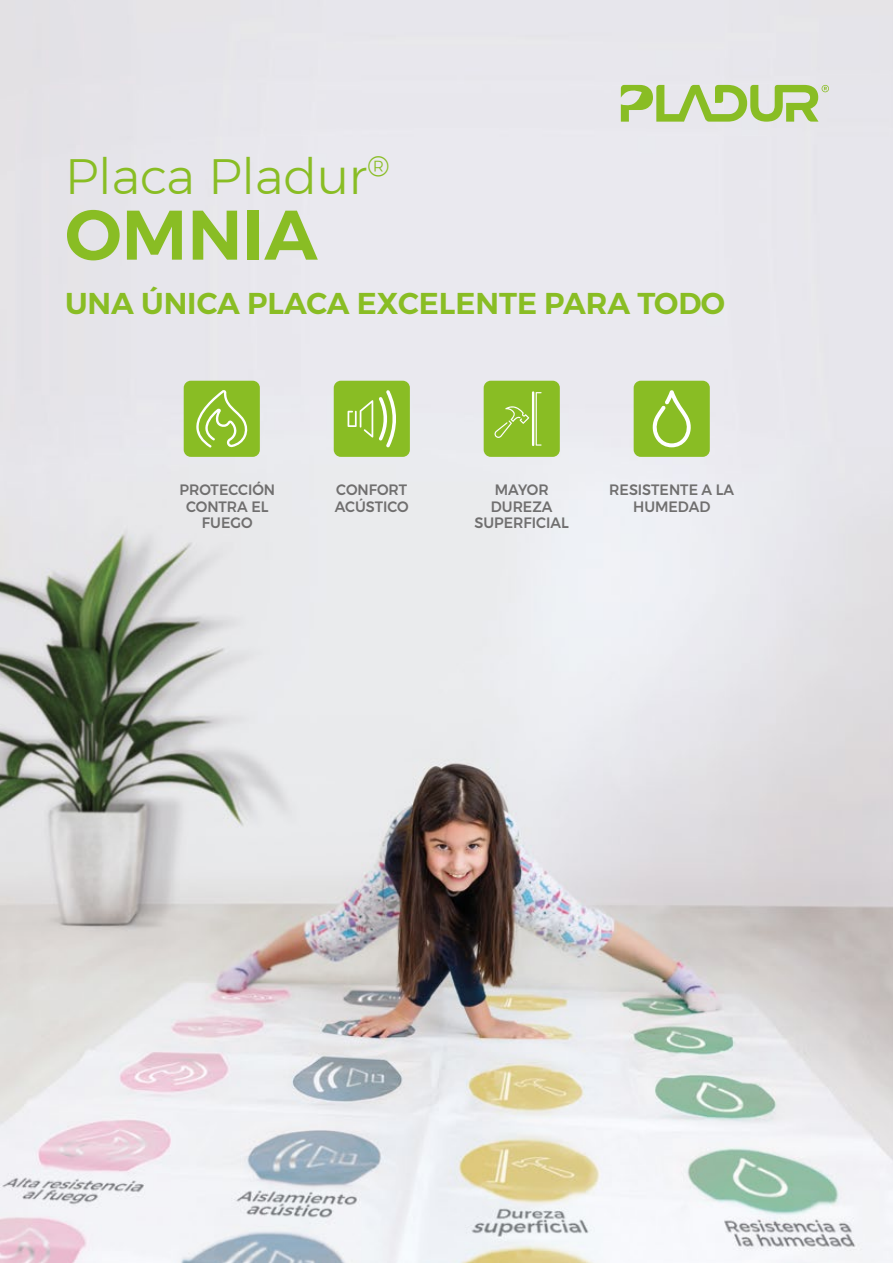
<style>
.page{position:relative;width:893px;height:1263px;background:#fff}
.page>*{position:absolute;margin:0;border:0;box-sizing:border-box;transform-origin:0 0}
.t1{font:600 70.05px "Montserrat";color:#89bd24}
.t2{font:300 49.5px "Montserrat";color:#89bd24}
.t3{font:600 30px "Montserrat";color:#89bd24}
.t4{font:500 15px/16.5px "Montserrat";color:#706f6f;text-align:center;scale:.95 1}
</style>
<div class="page">
<img style="left:0;top:0;width:893px;height:1263px">
<svg style="left:621px;top:85px;width:208px;height:37px;background:#bbd38e"></svg>
<div style="left:634px;top:381px;width:76px;height:76px;background:#89bd24;border-radius:7px"></div>
<svg style="left:652px;top:390px;width:39px;height:57px"></svg>
<div style="left:184px;top:381px;width:76px;height:76px;background:#89bd24;border-radius:7px"></div>
<svg style="left:196px;top:390px;width:52px;height:57px"></svg>
<div style="left:334px;top:381px;width:76px;height:76px;background:#89bd24;border-radius:7px"></div>
<svg style="left:348px;top:400px;width:25px;height:37px"></svg>
<svg style="left:379px;top:390px;width:17px;height:57px"></svg>
<div style="left:484px;top:381px;width:76px;height:76px;background:#89bd24;border-radius:7px"></div>
<svg style="left:494px;top:406px;width:35px;height:32px"></svg>
<hr style="left:532px;top:391px;width:2px;height:55px;background:#fff">
<svg style="left:536px;top:392px;width:6px;height:54px"></svg>
<h2 class="t2" style="left:65px;top:139px;width:326px">Placa Pladur<sup>®</sup></h2>
<h1 class="t1" style="left:65px;top:179px;width:254px">OMNIA</h1>
<h3 class="t3" style="left:65px;top:279px;width:662px">UNA ÚNICA PLACA EXCELENTE PARA TODO</h3>
<p class="t4" style="left:179px;top:482px;width:102px">PROTECCIÓN<br>CONTRA EL<br>FUEGO</p>
<p class="t4" style="left:335px;top:482px;width:79px;text-align:left">CONFORT<br>ACÚSTICO</p>
<p class="t4" style="left:475px;top:482px;width:101px">MAYOR<br>DUREZA<br>SUPERFICIAL</p>
<p class="t4" style="left:609px;top:482px;width:133px">RESISTENTE A LA<br>HUMEDAD</p>
</div>
